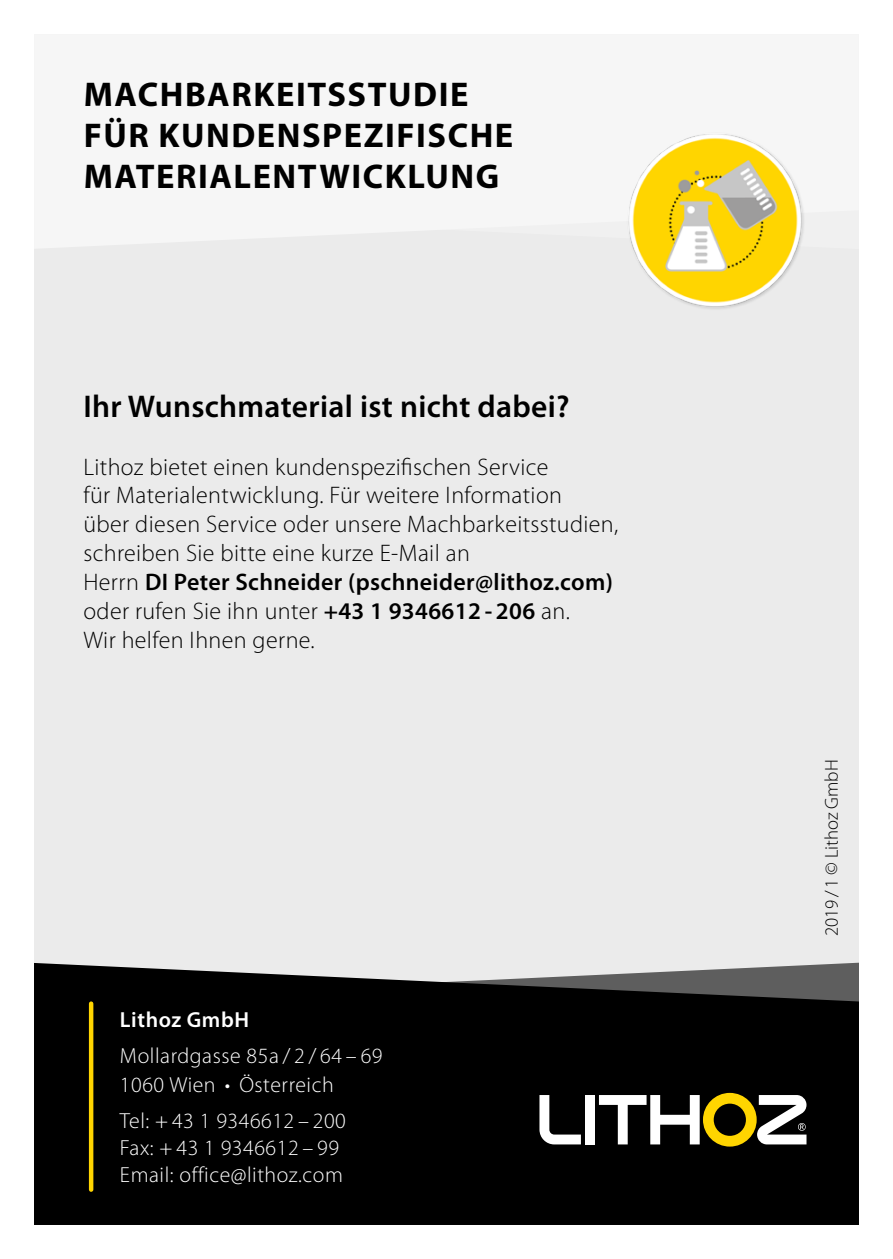
<style>
.page{position:relative;width:893px;height:1259px;background:#fff}
.page>*{position:absolute;margin:0;border:0;box-sizing:border-box;transform-origin:0 0}
.t1{font:700 34.5px/41.4px "Myriad Pro";letter-spacing:.045em;color:#000}
.t2{font:600 31.5px "Myriad Pro";letter-spacing:.01em;color:#000}
.t3{font:300 24px/28.8px "Myriad Pro";letter-spacing:.015em;color:#000}
.t4{font:300 21.9px/26.7px "Myriad Pro";letter-spacing:.025em;color:#fff}
.t5{font:600 21.9px "Myriad Pro";letter-spacing:.025em;color:#fff}
.t6{font:300 18.6px "Myriad Pro";color:#000}
.s1{font-weight:600}
</style>
<div class="page">
<div style="left:34px;top:34px;width:825px;height:1191px;background:#ebebeb"></div>
<div style="left:35px;top:35px;width:823px;height:213px;background:#f6f6f6"></div>
<svg style="left:34px;top:963px;width:825px;height:262px;background:#0c0c0c"></svg>
<svg style="left:539px;top:1095px;width:42px;height:49px;background:#5c5c5c"></svg>
<div style="left:585px;top:1095px;width:10px;height:49px;background:#fff"></div>
<svg style="left:599px;top:1093px;width:207px;height:53px;background:#746e52"></svg>
<img style="left:620px;top:126px;width:189px;height:183px">
<hr style="left:89px;top:1003px;width:4px;height:186px;background:#ffd500">
<h1 class="t1" style="left:84px;top:74px;width:431px">MACHBARKEITSSTUDIE<br>FÜR KUNDENSPEZIFISCHE<br>MATERIALENTWICKLUNG</h1>
<h2 class="t2" style="left:83px;top:389px;width:488px">Ihr Wunschmaterial ist nicht dabei?</h2>
<p class="t3" style="left:83px;top:453px;width:536px">Lithoz bietet einen kundenspezifischen Service<br>für Materialentwicklung. Für weitere Information<br>über diesen Service oder unsere Machbarkeitsstudien, schreiben Sie bitte eine kurze E-Mail an<br>Herrn <span class="s1">DI Peter Schneider (pschneider@lithoz.com) </span>oder rufen Sie ihn unter <span class="s1">+43 1 9346612 - 206</span> an.<br>Wir helfen Ihnen gerne.</p>
<p class="t5" style="left:120px;top:1007px;width:131px">Lithoz GmbH</p>
<p class="t4" style="left:120px;top:1041px;width:264px;line-height:29.1px">Mollardgasse 85a / 2 / 64 – 69<br>1060 Wien • Österreich</p>
<p class="t4" style="left:120px;top:1108px;width:227px">Tel: + 43 1 9346612 – 200<br>Fax: + 43 1 9346612 – 99<br>Email: office@lithoz.com</p>
<p class="t6" style="left:821px;top:936px;width:178px;rotate:-90deg">2019 /1 © Lithoz GmbH</p>
</div>
